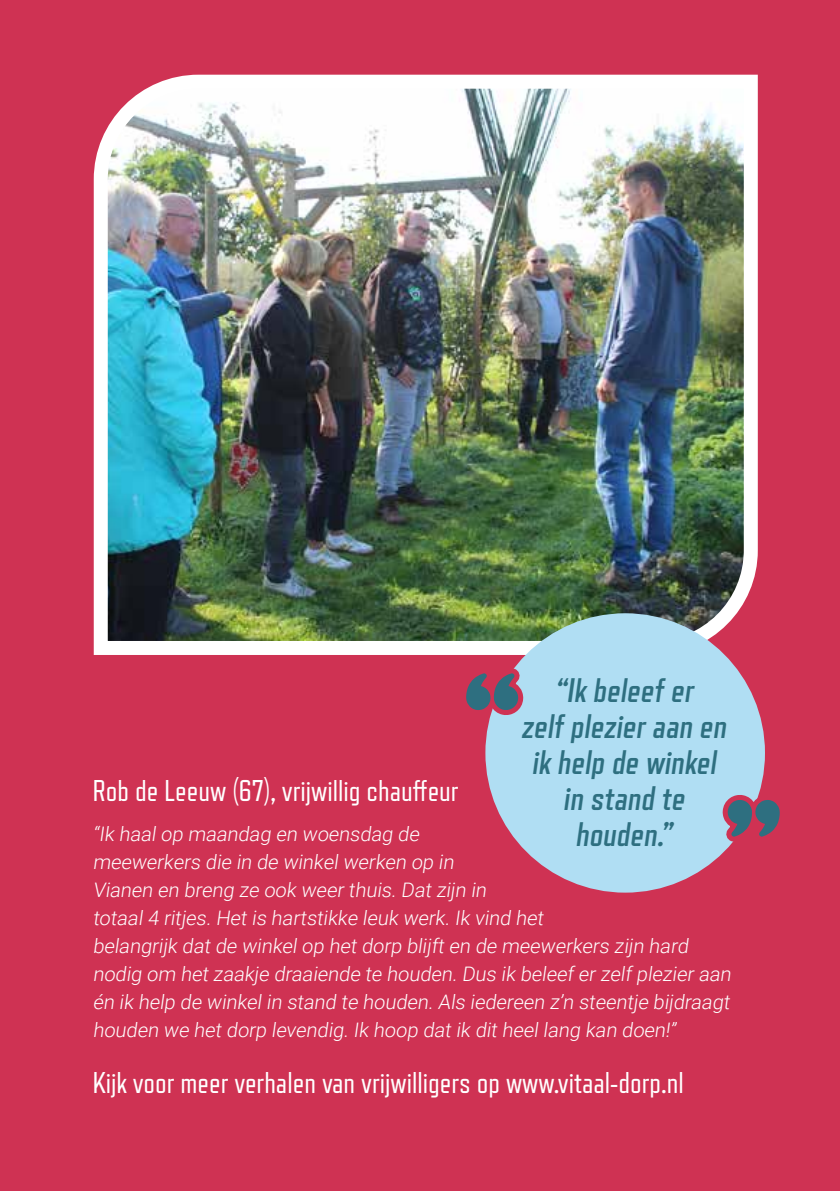
<style>
.page{position:relative;width:840px;height:1191px;background:#fff}
.page>*{position:absolute;margin:0;border:0;box-sizing:border-box;transform-origin:0 0}
.t1{font:700 34px/36px "Refrigerator Deluxe";color:#2e6f80;text-align:center}
.t2{font:30px "Refrigerator Deluxe";color:#fff}
.t3{font:300 20px/28px "Roboto";color:#fff}
</style>
<div class="page">
<div style="left:0;top:0;width:839px;height:1191px;background:#cf3253"></div>
<img style="left:93px;top:74px;width:665px;height:588px">
<div style="left:485px;top:613px;width:279px;height:279px;background:#b0def3;border-radius:50%"></div>
<svg style="left:454px;top:660px;width:70px;height:75px"></svg>
<svg style="left:715px;top:774px;width:65px;height:86px"></svg>
<h1 class="t1" style="left:521px;top:672px;width:212px">“Ik beleef er<br>zelf plezieraan en ik help de winkel in stand te houden.”</h1>
<h2 class="t2" style="left:93px;top:774px;width:367px">Rob de Leeuw (67), vrijwillig chauffeur</h2>
<p class="t3" style="left:93px;top:819px;width:643px">“Ik haalop maandag en woensdag de<br>meewerkers die in de winkelwerken op in<br>Vianen en breng ze ook weerthuis.Datzijn in<br>totaal4 ritjes.Hetis hartstikke leuk werk.Ik vind het<br>belangrij k datde winkelop hetdorp blijften de meewerkers zij n hard nodig om hetzaakje draaiende te houden.Dus ik beleeferzelfplezieraan én ik help de winkelin stand te houden.Als iedereen z’n steentje bijdraagt houden we hetdorp levendig.Ik hoop datik ditheellang kan doen!”</p>
<h2 class="t2" style="left:93px;top:1066px;width:592px">Kijk voor meer verhalen van vrijwilligers op www.vitaal-dorp.nl</h2>
</div>
